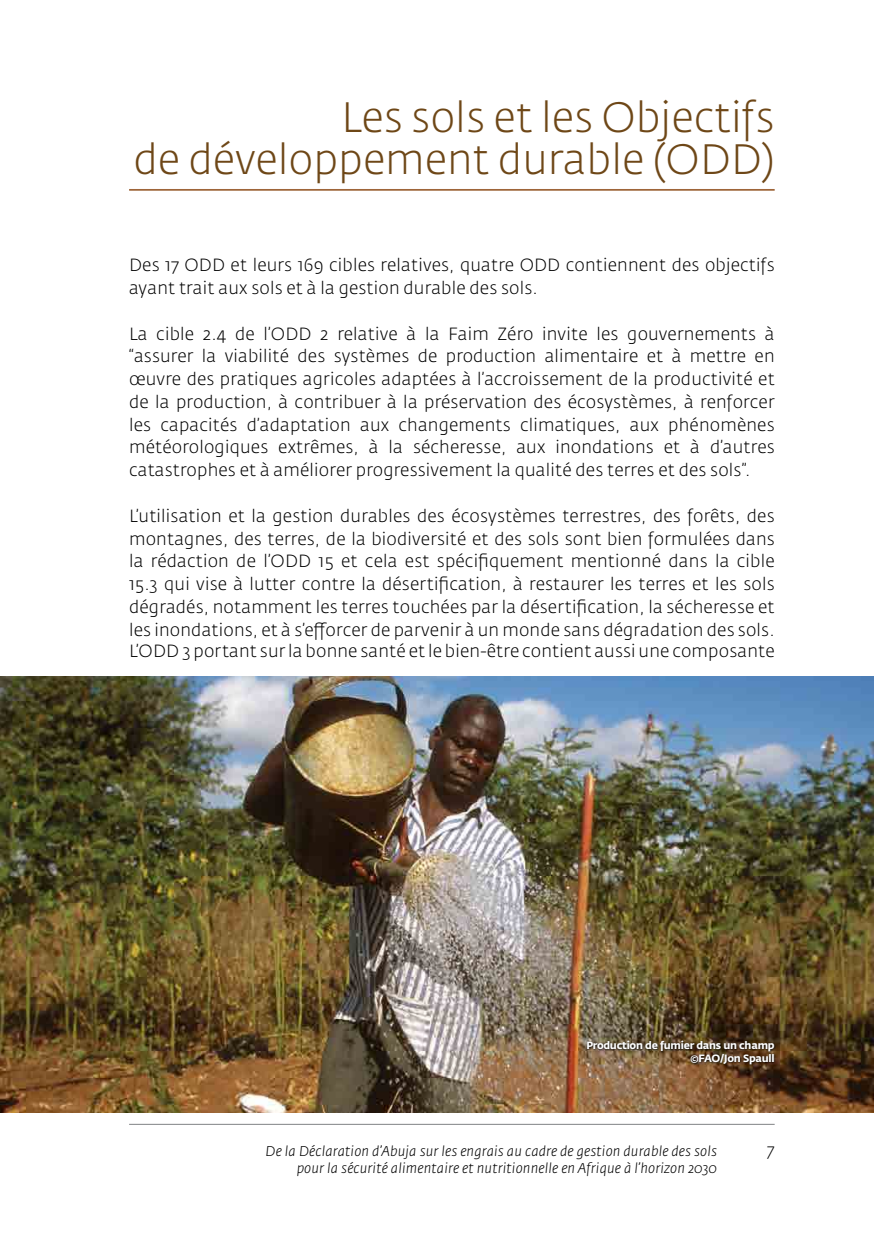
<style>
.page{position:relative;width:874px;height:1241px;background:#fff}
.page>*{position:absolute;margin:0;border:0;box-sizing:border-box;transform-origin:0 0}
.Title_left{font:300 42px/42px "Fedra Sans Std";color:#6e4717;text-align:right}
.Text{font:300 17.5px/22.8px "Fedra Sans Std";letter-spacing:.01em;color:#000;text-align:justify}
.t1{font:italic 300 17.5px "Fedra Sans Std";color:#000}
.t2{font:italic 300 14px "Fedra Sans Std";letter-spacing:.01em;color:#000}
.Text-2{font:700 10.5px "Fedra Sans Std";letter-spacing:-.025em;color:#fff}
</style>
<div class="page">
<hr style="left:129px;top:1123px;width:645px;height:1px;background:#808285">
<hr style="left:129px;top:189px;width:645px;height:2px;background:#9e6539">
<img style="left:0;top:676px;width:873px;height:436px">
<img style="left:585px;top:1040px;width:191px;height:26px">
<p class="Title_left" style="left:133px;top:96px;width:642px">Les sols et les Objectifs<br>de développement durable (ODD)</p>
<p class="Text" style="left:129px;top:254px;width:646px">Des 17 ODD et leurs 169 cibles relatives, quatre ODD contiennent des objectifs ayant trait aux sols et à la gestion durable des sols.</p>
<p class="Text" style="left:129px;top:322px;width:646px">La cible 2.4 de l’ODD 2 relative à la Faim Zéro invite les gouvernements à “assurer la viabilité des systèmes de production alimentaire et à mettre en œuvre des pratiques agricoles adaptées à l’accroissement de la productivité et de la production, à contribuer à la préservation des écosystèmes, à renforcer les capacités d’adaptation aux changements climatiques, aux phénomènes météorologiques extrêmes, à la sécheresse, aux inondations et à d’autres catastrophes et à améliorer progressivement la qualité des terres et des sols”.</p>
<p class="Text" style="left:129px;top:504px;width:646px">L’utilisation et la gestion durables des écosystèmes terrestres, des forêts, des montagnes, des terres, de la biodiversité et des sols sont bien formulées dans la rédaction de l’ODD 15 et cela est spécifiquement mentionné dans la cible 15.3 qui vise à lutter contre la désertification, à restaurer les terres et les sols dégradés, notamment les terres touchées par la désertification, la sécheresse et les inondations, et à s’efforcer de parvenir à un monde sans dégradation des sols.</p>
<p class="Text" style="left:129px;top:639px;width:646px">L’ODD 3 portant sur la bonne santé et le bien-être contient aussi une composante</p>
<p class="Text-2" style="left:586px;top:1038px;width:190px">Production de fumier dans un champ</p>
<p class="Text-2" style="left:689px;top:1051px;width:86px">©FAO/Jon Spaull</p>
<p class="t2" style="left:265px;top:1141px;width:453px">De la Déclaration d’Abuja sur les engrais au cadre de gestion durable des sols</p>
<p class="t1" style="left:767px;top:1138px;width:9px">7</p>
<p class="t2" style="left:296px;top:1159px;width:421px">pour la sécurité alimentaire et nutritionnelle en Afrique à l’horizon 2030</p>
</div>
